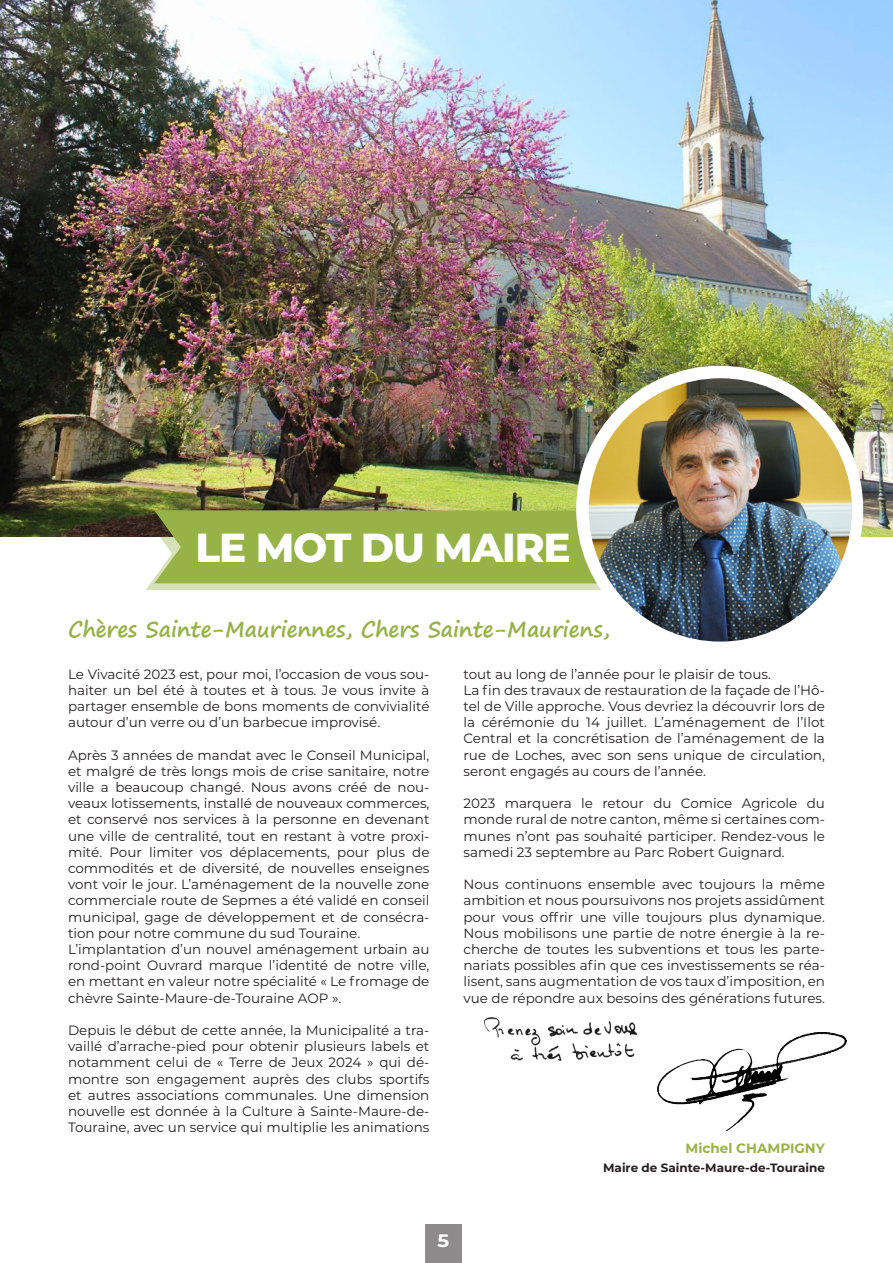
<style>
.page{position:relative;width:893px;height:1263px;background:#fff}
.page>*{position:absolute;margin:0;border:0;box-sizing:border-box;transform-origin:0 0}
.t1{font:800 40.5px "Montserrat";letter-spacing:-.03em;color:#fff}
.t2{font:700 21.6px "Segoe Print";color:#97b247}
.t3{font:700 18px "Montserrat";color:#fff;scale:1.1 1}
.t4{font:13.5px/16.2px "Montserrat";color:#231f20;text-align:justify}
.t5{font:700 13.5px "Montserrat";color:#97b247}
.t6{font:700 12px "Montserrat";color:#231f20}
</style>
<div class="page">
<div style="left:426px;top:1224px;width:36px;height:39px;background:#8d8b8b"></div>
<svg style="left:146px;top:579px;width:454px;height:11px;background:#d2deb1"></svg>
<img style="left:0;top:0;width:893px;height:537px">
<div style="left:154px;top:510px;width:442px;height:73px;background:#97b247"></div>
<div style="left:576px;top:366px;width:287px;height:287px;background:#fff;border-radius:50%"></div>
<img style="left:589px;top:378px;width:263px;height:264px;border-radius:132px">
<img style="left:484px;top:1017px;width:153px;height:44px">
<img style="left:658px;top:1032px;width:188px;height:98px">
<p class="t1" style="left:196px;top:518px;width:377px">LE MOT DU MAIRE</p>
<p class="t2" style="left:68px;top:609px;width:543px">Chères Sainte-Mauriennes, Chers Sainte-Mauriens,</p>
<p class="t4" style="left:68px;top:665px;width:363px">Le Vivacité 2023 est, pour moi, l’occasion de vous sou&shy;haiter un bel été à toutes et à tous. Je vous invite à partager ensemble de bons moments de convivialité autour d’un verre ou d’un barbecue improvisé.</p>
<p class="t4" style="left:68px;top:746px;width:363px">Après 3 années de mandat avec le Conseil Municipal, et malgré de très longs mois de crise sanitaire, notre ville a beaucoup changé. Nous avons créé de nou&shy;veaux lotissements, installé de nouveaux commerces, et conservé nos services à la personne en devenant une ville de centralité, tout en restant à votre proxi&shy;mité. Pour limiter vos déplacements, pour plus de commodités et de diversité, de nouvelles enseignes vont voir le jour. L’aménagement de la nouvelle zone commerciale route de Sepmes a été validé en conseil municipal, gage de développement et de consécra&shy;tion pour notre commune du sud Touraine.</p>
<p class="t4" style="left:68px;top:941px;width:363px">L’implantation d’un nouvel aménagement urbain au rond-point Ouvrard marque l’identité de notre ville, en mettant en valeur notre spécialité « Le fromage de chèvre Sainte-Maure-de-Touraine AOP ».</p>
<p class="t4" style="left:68px;top:1022px;width:363px">Depuis le début de cette année, la Municipalité a tra&shy;vaillé d’arrache-pied pour obtenir plusieurs labels et notamment celui de « Terre de Jeux 2024 » qui dé&shy;montre son engagement auprès des clubs sportifs et autres associations communales. Une dimension nouvelle est donnée à la Culture à Sainte-Maure-de-Touraine, avec un service qui multiplie les animations</p>
<p class="t4" style="left:463px;top:665px;width:309px">tout au long de l’année pour le plaisir de tous.</p>
<p class="t4" style="left:463px;top:681px;width:363px">La fin des travaux de restauration de la façade de l’Hô&shy;tel de Ville approche. Vous devriez la découvrir lors de la cérémonie du 14 juillet. L’aménagement de l’Ilot Central et la concrétisation de l’aménagement de la rue de Loches, avec son sens unique de circulation, seront engagés au cours de l’année.</p>
<p class="t4" style="left:463px;top:795px;width:363px">2023 marquera le retour du Comice Agricole du monde rural de notre canton, même si certaines com&shy;munes n’ont pas souhaité participer. Rendez-vous le samedi 23 septembre au Parc Robert Guignard.</p>
<p class="t4" style="left:463px;top:876px;width:363px">Nous continuons ensemble avec toujours la même ambition et nous poursuivons nos projets assidûment pour vous offrir une ville toujours plus dynamique.<br>Nous mobilisons une partie de notre énergie à la re&shy;cherche de toutes les subventions et tous les parte&shy;nariats possibles afin que ces investissements se réa&shy;lisent, sans augmentation de vos taux d’imposition, en vue de répondre aux besoins des générations futures.</p>
<p class="t5" style="left:686px;top:1139px;width:141px">Michel CHAMPIGNY</p>
<p class="t6" style="left:603px;top:1159px;width:223px">Maire de Sainte-Maure-de-Touraine</p>
<h3 class="t3" style="left:437px;top:1227px;width:12px">5</h3>
</div>
